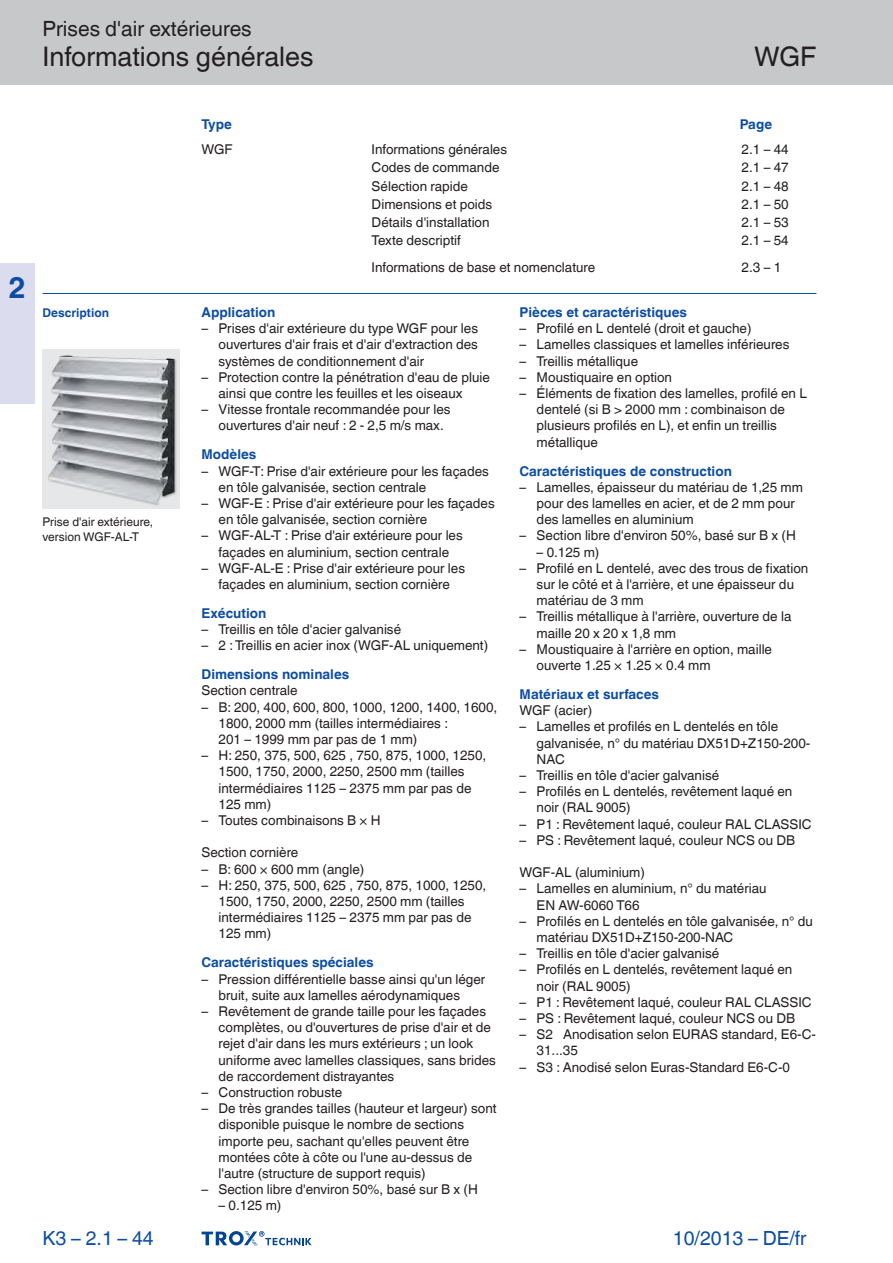
<style>
.page{position:relative;width:893px;height:1263px;background:#fff}
.page>*{position:absolute;margin:0;border:0;box-sizing:border-box;transform-origin:0 0}
.t1{font:700 30px "TROX Helvetica";color:#0d4da1}
.t2{font:27px "TROX Helvetica";color:#231f20}
.t3{font:21px "TROX Helvetica";color:#231f20}
.t4{font:19.5px "TROX Helvetica";color:#0d4da1}
.t5{font:13.5px/16.2px "TROX Helvetica";color:#231f20}
.t6{font:700 13.5px "TROX Helvetica";color:#0d4da1}
.t7{font:12px/14.4px "TROX Helvetica";color:#231f20}
.t8{font:700 12px "TROX Helvetica";color:#0d4da1}
</style>
<div class="page">
<div style="left:0;top:0;width:893px;height:85px;background:#c7c8ca"></div>
<div style="left:0;top:264px;width:34px;height:140px;background:#dbddef"></div>
<hr style="left:43px;top:293px;width:773px;height:1px;background:#0d4da1">
<img style="left:43px;top:349px;width:137px;height:160px">
<svg style="left:202px;top:1231px;width:110px;height:15px"></svg>
<h3 class="t3" style="left:43px;top:17px;width:211px">Prises d'air extérieures</h3>
<h2 class="t2" style="left:43px;top:41px;width:273px">Informations générales</h2>
<h2 class="t2" style="left:754px;top:41px;width:64px">WGF</h2>
<h1 class="t1" style="left:8px;top:270px;width:19px">2</h1>
<p class="t6" style="left:202px;top:116px;width:32px">Type</p>
<p class="t5" style="left:202px;top:142px;width:33px">WGF</p>
<p class="t5" style="left:372px;top:142px;width:137px">Informations générales</p>
<p class="t5" style="left:742px;top:142px;width:49px">2.1 – 44</p>
<p class="t5" style="left:372px;top:160px;width:129px">Codes de commande</p>
<p class="t5" style="left:742px;top:160px;width:49px">2.1 – 47</p>
<p class="t5" style="left:372px;top:178px;width:98px">Sélection rapide</p>
<p class="t5" style="left:742px;top:178px;width:49px">2.1 – 48</p>
<p class="t5" style="left:372px;top:196px;width:122px">Dimensions et poids</p>
<p class="t5" style="left:742px;top:196px;width:49px">2.1 – 50</p>
<p class="t5" style="left:372px;top:214px;width:119px">Détails d'installation</p>
<p class="t5" style="left:742px;top:214px;width:49px">2.1 – 53</p>
<p class="t5" style="left:372px;top:233px;width:91px">Texte descriptif</p>
<p class="t5" style="left:742px;top:233px;width:49px">2.1 – 54</p>
<p class="t6" style="left:740px;top:116px;width:34px">Page</p>
<p class="t8" style="left:43px;top:306px;width:68px">Description</p>
<p class="t7" style="left:43px;top:515px;width:112px">Prise d'air extérieure, version WGF-AL-T</p>
<p class="t5" style="left:372px;top:259px;width:225px">Informations de base et nomenclature</p>
<p class="t5" style="left:742px;top:259px;width:41px">2.3 – 1</p>
<p class="t6" style="left:202px;top:304px;width:75px">Application</p>
<p class="t5" style="left:219px;top:320px;width:261px;text-align:justify;text-indent:-17px">– Prises d'air extérieure du type WGF pour les ouvertures d'air frais et d'air d'extraction des systèmes de conditionnement d'air</p>
<p class="t5" style="left:219px;top:369px;width:273px;text-indent:-17px">– Protection contre la pénétration d'eau de pluie ainsi que contre les feuilles et les oiseaux</p>
<p class="t5" style="left:219px;top:401px;width:234px;text-indent:-17px">– Vitesse frontale recommandée pour les ouvertures d'air neuf : 2 - 2,5 m/s max.</p>
<p class="t6" style="left:202px;top:447px;width:56px">Modèles</p>
<p class="t5" style="left:219px;top:463px;width:272px;text-indent:-17px">– WGF-T: Prise d'air extérieure pour les façades en tôle galvanisée, section centrale</p>
<p class="t5" style="left:219px;top:495px;width:278px;text-indent:-17px">– WGF-E : Prise d'air extérieure pour les façades en tôle galvanisée, section cornière</p>
<p class="t5" style="left:202px;top:528px;width:263px;text-align:center">– WGF-AL-T : Prise d'air extérieure pour les façades en aluminium, section centrale</p>
<p class="t5" style="left:202px;top:560px;width:265px;text-align:center">– WGF-AL-E : Prise d'air extérieure pour les façades en aluminium, section cornière</p>
<p class="t6" style="left:202px;top:605px;width:66px">Exécution</p>
<p class="t5" style="left:202px;top:621px;width:201px">– Treillis en tôle d'acier galvanisé</p>
<p class="t5" style="left:202px;top:637px;width:288px">– 2 : Treillis en acier inox (WGF-AL uniquement)</p>
<p class="t6" style="left:202px;top:667px;width:149px">Dimensions nominales</p>
<p class="t5" style="left:202px;top:683px;width:98px">Section centrale</p>
<p class="t5" style="left:219px;top:699px;width:280px;text-indent:-17px">– B: 200, 400, 600, 800, 1000, 1200, 1400, 1600,<br>1800, 2000 mm (tailles intermédiaires :<br>201 – 1999 mm par pas de 1 mm)</p>
<p class="t5" style="left:219px;top:747px;width:269px;text-indent:-17px">– H: 250, 375, 500, 625 , 750, 875, 1000, 1250,<br>1500, 1750, 2000, 2250, 2500 mm (tailles intermédiaires 1125 – 2375 mm par pas de<br>125 mm)</p>
<p class="t5" style="left:202px;top:812px;width:181px">– Toutes combinaisons B × H</p>
<p class="t5" style="left:202px;top:845px;width:98px">Section cornière</p>
<p class="t5" style="left:202px;top:861px;width:164px">– B: 600 × 600 mm (angle)</p>
<p class="t5" style="left:219px;top:877px;width:269px;text-indent:-17px">– H: 250, 375, 500, 625 , 750, 875, 1000, 1250,<br>1500, 1750, 2000, 2250, 2500 mm (tailles intermédiaires 1125 – 2375 mm par pas de<br>125 mm)</p>
<p class="t6" style="left:202px;top:955px;width:174px">Caractéristiques spéciales</p>
<p class="t5" style="left:219px;top:971px;width:268px;text-indent:-17px">– Pression différentielle basse ainsi qu'un léger bruit, suite aux lamelles aérodynamiques</p>
<p class="t5" style="left:219px;top:1003px;width:279px;text-indent:-17px">– Revêtement de grande taille pour les façades complètes, ou d'ouvertures de prise d'air et de rejet d'air dans les murs extérieurs ; un look uniforme avec lamelles classiques, sans brides de raccordement distrayantes</p>
<p class="t5" style="left:202px;top:1084px;width:142px">– Construction robuste</p>
<p class="t5" style="left:219px;top:1100px;width:279px;text-indent:-17px">– De très grandes tailles (hauteur et largeur) sont disponible puisque le nombre de sections importe peu, sachant qu'elles peuvent être montées côte à côte ou l'une au-dessus de l'autre (structure de support requis)</p>
<p class="t5" style="left:202px;top:1181px;width:278px">– Section libre d'environ 50%, basé sur B x (H</p>
<p class="t5" style="left:219px;top:1198px;width:64px">– 0.125 m)</p>
<p class="t6" style="left:520px;top:304px;width:169px">Pièces et caractéristiques</p>
<p class="t5" style="left:520px;top:320px;width:233px">– Profilé en L dentelé (droit et gauche)</p>
<p class="t5" style="left:520px;top:337px;width:271px">– Lamelles classiques et lamelles inférieures</p>
<p class="t5" style="left:520px;top:353px;width:120px">– Treillis métallique</p>
<p class="t5" style="left:520px;top:369px;width:154px">– Moustiquaire en option</p>
<p class="t5" style="left:537px;top:385px;width:272px;text-indent:-17px">– Éléments de fixation des lamelles, profilé en L dentelé (si B &gt; 2000 mm : combinaison de plusieurs profilés en L), et enfin un treillis métallique</p>
<p class="t6" style="left:520px;top:463px;width:214px">Caractéristiques de construction</p>
<p class="t5" style="left:537px;top:479px;width:268px;text-indent:-17px">– Lamelles, épaisseur du matériau de 1,25 mm pour des lamelles en acier, et de 2 mm pour des lamelles en aluminium</p>
<p class="t5" style="left:520px;top:528px;width:278px">– Section libre d'environ 50%, basé sur B x (H</p>
<p class="t5" style="left:537px;top:544px;width:64px">– 0.125 m)</p>
<p class="t5" style="left:537px;top:560px;width:273px;text-indent:-17px">– Profilé en L dentelé, avec des trous de fixation sur le côté et à l'arrière, et une épaisseur du matériau de 3 mm</p>
<p class="t5" style="left:537px;top:609px;width:256px;text-indent:-17px">– Treillis métallique à l'arrière, ouverture de la maille 20 x 20 x 1,8 mm</p>
<p class="t5" style="left:537px;top:641px;width:237px;text-indent:-17px">– Moustiquaire à l'arrière en option, maille ouverte 1.25 × 1.25 × 0.4 mm</p>
<p class="t6" style="left:520px;top:686px;width:141px">Matériaux et surfaces</p>
<p class="t5" style="left:520px;top:702px;width:74px">WGF (acier)</p>
<p class="t5" style="left:537px;top:718px;width:275px;text-indent:-17px">– Lamelles et profilés en L dentelés en tôle galvanisée, n° du matériau DX51D+Z150-200-<br>NAC</p>
<p class="t5" style="left:520px;top:767px;width:201px">– Treillis en tôle d'acier galvanisé</p>
<p class="t5" style="left:537px;top:783px;width:257px;text-indent:-17px">– Profilés en L dentelés, revêtement laqué en noir (RAL 9005)</p>
<p class="t5" style="left:520px;top:816px;width:294px">– P1 : Revêtement laqué, couleur RAL CLASSIC</p>
<p class="t5" style="left:520px;top:832px;width:277px">– PS : Revêtement laqué, couleur NCS ou DB</p>
<p class="t5" style="left:520px;top:864px;width:127px">WGF-AL (aluminium)</p>
<p class="t5" style="left:537px;top:880px;width:231px;text-indent:-17px">– Lamelles en aluminium, n° du matériau<br>EN AW-6060 T66</p>
<p class="t5" style="left:537px;top:913px;width:278px;text-indent:-17px">– Profilés en L dentelés en tôle galvanisée, n° du matériau DX51D+Z150-200-NAC</p>
<p class="t5" style="left:520px;top:945px;width:201px">– Treillis en tôle d'acier galvanisé</p>
<p class="t5" style="left:537px;top:961px;width:257px;text-indent:-17px">– Profilés en L dentelés, revêtement laqué en noir (RAL 9005)</p>
<p class="t5" style="left:520px;top:994px;width:294px">– P1 : Revêtement laqué, couleur RAL CLASSIC</p>
<p class="t5" style="left:520px;top:1010px;width:277px">– PS : Revêtement laqué, couleur NCS ou DB</p>
<p class="t5" style="left:537px;top:1026px;width:281px;text-indent:-17px">– S2 Anodisation selon EURAS standard, E6-C-<br>31...35</p>
<p class="t5" style="left:520px;top:1059px;width:272px">– S3 : Anodisé selon Euras-Standard E6-C-0</p>
<h3 class="t4" style="left:43px;top:1227px;width:113px">K3 – 2.1 – 44</h3>
<h3 class="t4" style="left:673px;top:1227px;width:135px">10/2013 – DE/fr</h3>
</div>
